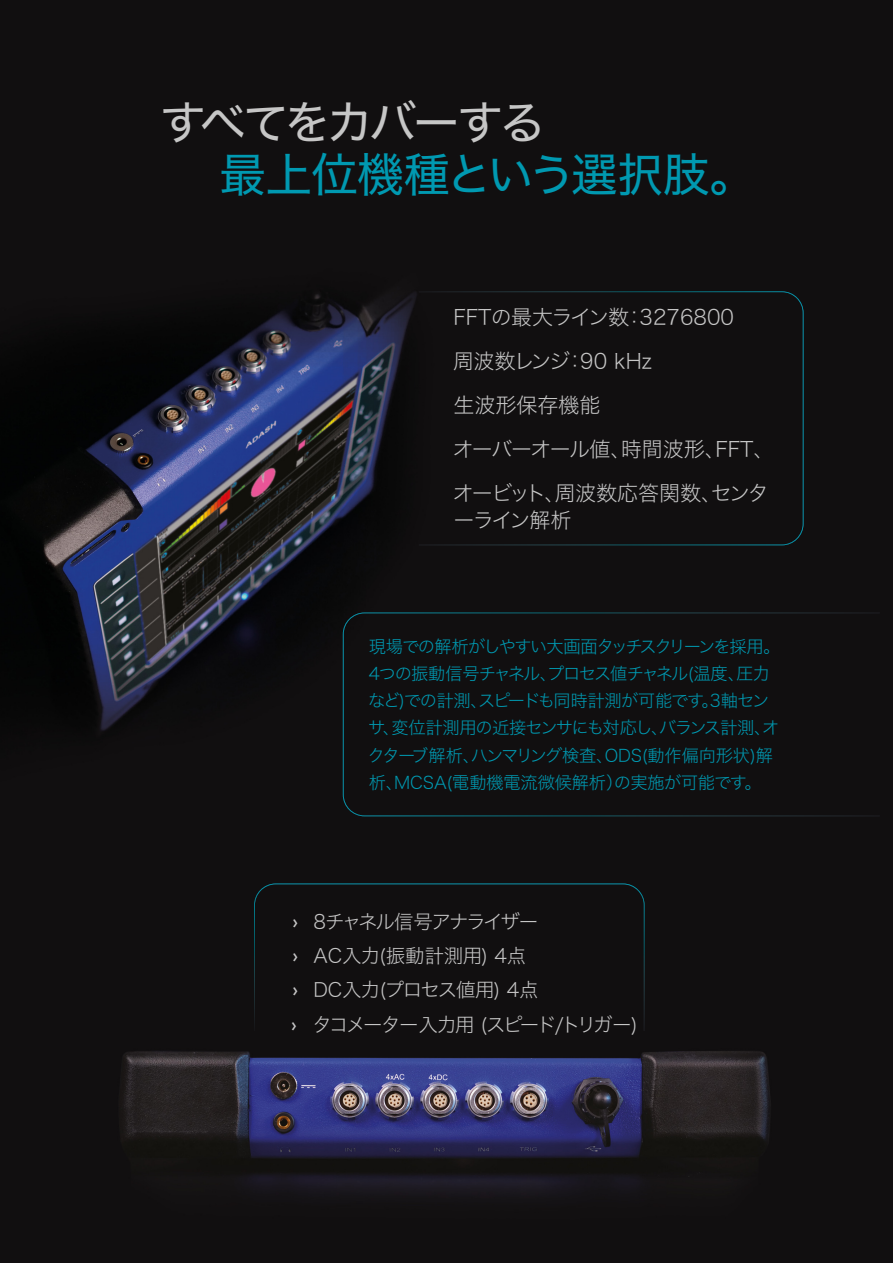
<style>
.page{position:relative;width:893px;height:1263px;background:#fff}
.page>*{position:absolute;margin:0;border:0;box-sizing:border-box;transform-origin:0 0}
.t1{font:46.5px "Hiragino Sans W4 90 pv RKSJ H";letter-spacing:-.01em;color:#0099b1}
.t2{font:46.5px "Hiragino Sans W4 90 pv RKSJ H";letter-spacing:-.09em;color:#c6c6c6}
.t3{font:21px/44px "Hiragino Sans W2 90 pv RKSJ H";color:#c6c6c6}
.t4{font:19.5px/34.2px "Hiragino Sans W2 90 pv RKSJ H";letter-spacing:-.065em;color:#c6c6c6}
.t5{font:17.25px/27px "Hiragino Sans W2 90 pv RKSJ H";letter-spacing:-.05em;color:#0099b1}
.s1{font-family:"Uni Sans"}
</style>
<div class="page">
<img style="left:0;top:0;width:893px;height:1263px">
<div style="left:419px;top:291px;width:385px;height:254px;background:#110f10"></div>
<div style="left:343px;top:612px;width:537px;height:204px;background:#110f10"></div>
<div style="left:254px;top:883px;width:391px;height:148px;background:#110f10"></div>
<h1 class="t2" style="left:160px;top:105px;width:387px">すべてをカバーする</h1>
<h1 class="t1" style="left:220px;top:157px;width:538px">最上位機種という選択肢。</h1>
<p class="t3" style="left:453px;top:298px;width:323px">FFTの最大ライン数：3276800<br>周波数レンジ：90 kHz<br>生波形保存機能<br>オーバーオール値、時間波形、FFT、オービット、周波数応答関数、センタ</p>
<p class="t3" style="left:453px;top:501px;width:120px">ーライン解析</p>
<p class="t5" style="left:368px;top:636px;width:414px">現場での解析がしやすい大画面タッチスクリーンを採用。<br>4つの振動信号チャネル、プロセス値チャネル(温度、圧力など)での計測、スピードも同時計測が可能です。3軸センサ、変位計測用の近接センサにも対応し、バランス計測、オクターブ解析、ハンマリング検査、ODS(動作偏向形状)解析、MCSA(電動機電流微候解析）の実施が可能です。</p>
<p class="t4" style="left:291px;top:907px;width:348px"><span class="s1">›</span> 8チャネル信号アナライザー<br><span class="s1">›</span> AC入力(振動計測用) 4点<br><span class="s1">›</span> DC入力(プロセス値用) 4点<br><span class="s1">›</span> タコメーター入力用 (スピード/トリガー)</p>
</div>
